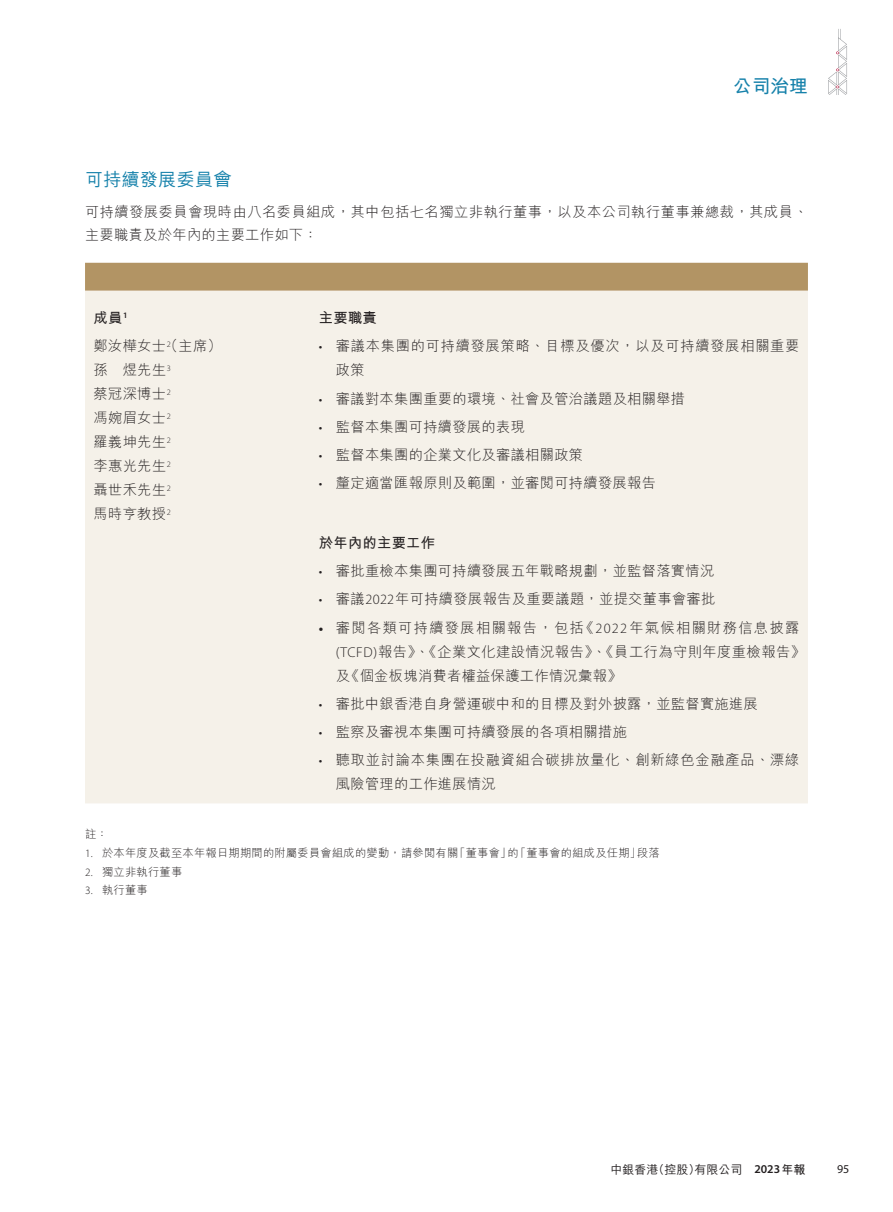
<style>
.page{position:relative;width:893px;height:1212px;background:#fff}
.page>*{position:absolute;margin:0;border:0;box-sizing:border-box;transform-origin:0 0}
.t1{font:700 18.75px "M Hei HK";color:#1581aa}
.t2{font:500 18px "M Hei HK";letter-spacing:.02em;color:#1581aa}
.t3{font:300 14.25px/24px "M Hei HK";letter-spacing:.02em;color:#231f20}
.t4{font:300 14.25px/24px "M Hei HK";letter-spacing:.05em;color:#231f20}
.t5{font:700 14.25px "M Hei HK";letter-spacing:.02em;color:#231f20}
.t6{font:500 12px "M Hei HK";color:#231f20}
.t7{font:12px "Myriad Pro";color:#231f20}
.t8{font:300 11.25px "M Hei HK";letter-spacing:.02em;color:#231f20}
.t9{font:300 8.25px "Myriad Pro";color:#231f20}
.s1{font-family:"Myriad Pro"}
.s2{font-family:"Myriad Pro";font-weight:600}
.s3{font-weight:700}
</style>
<div class="page">
<svg style="left:828px;top:29px;width:19px;height:65px"></svg>
<div style="left:85px;top:263px;width:723px;height:28px;background:#b29464"></div>
<div style="left:85px;top:291px;width:723px;height:512px;background:#f5f1e9"></div>
<h1 class="t1" style="left:733px;top:73px;width:76px">公司治理</h1>
<p class="t2" style="left:85px;top:166px;width:148px">可持續發展委員會</p>
<p class="t3" style="left:85px;top:200px;width:724px;line-height:22.5px">可持續發展委員會現時由八名委員組成，其中包括七名獨立非執行董事，以及本公司執行董事兼總裁，其成員、主要職責及於年內的主要工作如下：</p>
<p class="t5" style="left:94px;top:308px;width:35px">成員<sup>1</sup></p>
<p class="t5" style="left:319px;top:308px;width:59px">主要職責</p>
<p class="t3" style="left:94px;top:334px;width:130px">鄭汝樺女士（主席）</p>
<p class="t4" style="left:336px;top:334px;width:465px;text-indent:-17px"><span class="s1">•</span> 審議本集團的可持續發展策略、目標及優次，以及可持續發展相關重要政策</p>
<p class="t3" style="left:319px;top:386px;width:368px"><span class="s1">•</span> 審議對本集團重要的環境、社會及管治議題及相關舉措</p>
<p class="t3" style="left:319px;top:414px;width:208px"><span class="s1">•</span> 監督本集團可持續發展的表現</p>
<p class="t3" style="left:319px;top:443px;width:266px"><span class="s1">•</span> 監督本集團的企業文化及審議相關政策</p>
<p class="t3" style="left:319px;top:471px;width:339px"><span class="s1">•</span> 釐定適當匯報原則及範圍，並審閱可持續發展報告</p>
<p class="t9" style="left:167px;top:339px;width:6px">2</p>
<p class="t3" style="left:94px;top:358px;width:79px;text-align:justify">孫 煜先生<sup>3</sup>蔡冠深博士<sup>2</sup>馮婉眉女士<sup>2</sup>羅義坤先生<sup>2</sup>李惠光先生<sup>2</sup>聶世禾先生<sup>2</sup>馬時亨教授<sup>2</sup></p>
<p class="t5" style="left:319px;top:532px;width:118px">於年內的主要工作</p>
<p class="t3" style="left:319px;top:558px;width:397px"><span class="s1">•</span> 審批重檢本集團可持續發展五年戰略規劃，並監督落實情況</p>
<p class="t3" style="left:319px;top:587px;width:398px"><span class="s1">•</span> 審議<span class="s1">2022</span>年可持續發展報告及重要議題，並提交董事會審批</p>
<p class="t3" style="left:336px;top:615px;width:471px;text-indent:-17px"><span class="s2">•</span> 審閱各類可持續發展相關報告，包括《<span class="s1">2022</span>年氣候相關財務信息披露<span class="s1">(TCFD)</span>報告》、《企業文化建設情況報告》、《員工行為守則年度重檢報告》及《個金板塊消費者權益保護工作情況彙報》</p>
<p class="t3" style="left:319px;top:691px;width:441px"><span class="s1">•</span> 審批中銀香港自身營運碳中和的目標及對外披露，並監督實施進展</p>
<p class="t3" style="left:319px;top:720px;width:309px"><span class="s1">•</span> 監察及審視本集團可持續發展的各項相關措施</p>
<p class="t4" style="left:336px;top:748px;width:465px;text-indent:-17px"><span class="s1">•</span> 聽取並討論本集團在投融資組合碳排放量化、創新綠色金融產品、漂綠風險管理的工作進展情況</p>
<p class="t8" style="left:85px;top:828px;width:24px">註：</p>
<p class="t8" style="left:85px;top:847px;width:576px"><span class="s1">1.</span> 於本年度及截至本年報日期期間的附屬委員會組成的變動，請參閱有關「董事會」的「董事會的組成及任期」段落</p>
<p class="t8" style="left:85px;top:866px;width:99px"><span class="s1">2.</span> 獨立非執行董事</p>
<p class="t8" style="left:85px;top:884px;width:64px"><span class="s1">3.</span> 執行董事</p>
<p class="t6" style="left:610px;top:1160px;width:196px">中銀香港（控股）有限公司 <span class="s2">2023</span><span class="s3">年報</span></p>
<p class="t7" style="left:837px;top:1161px;width:14px">95</p>
</div>
